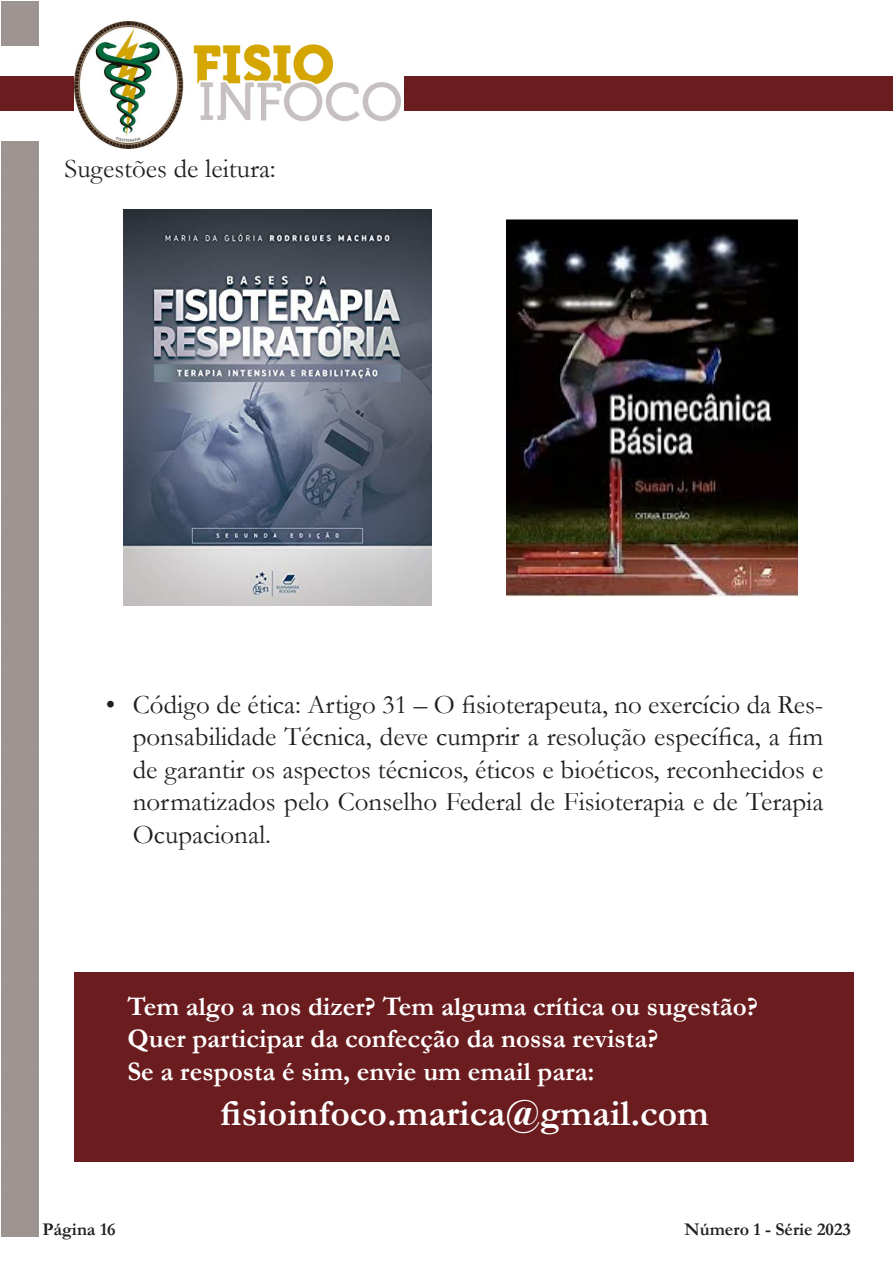
<style>
.page{position:relative;width:893px;height:1263px;background:#fff}
.page>*{position:absolute;margin:0;border:0;box-sizing:border-box;transform-origin:0 0}
.t1{font:700 37.5px "Garamond";color:#fff}
.t2{font:27px/32.4px "Garamond";color:#231f20;text-align:justify}
.t3{font:700 27px/32.4px "Garamond";color:#fff}
.t4{font:700 18px "Garamond";color:#231f20}
</style>
<div class="page">
<div style="left:0;top:76px;width:887px;height:35px;background:#6b1c1f"></div>
<div style="left:887px;top:76px;width:6px;height:35px;background:#6b1c1f"></div>
<img style="left:75px;top:22px;width:329px;height:126px">
<img style="left:507px;top:219px;width:291px;height:378px">
<img style="left:123px;top:210px;width:309px;height:396px">
<div style="left:74px;top:972px;width:779px;height:189px;background:#6b1c1f"></div>
<p class="t2" style="left:64px;top:152px;width:213px">Sugestões de leitura:</p>
<p class="t2" style="left:133px;top:687px;width:692px;text-indent:-27px">• Código de ética: Artigo 31 – O fisioterapeuta, no exercício da Res&shy;ponsabilidade Técnica, deve cumprir a resolução específica, a fim de garantir os aspectos técnicos, éticos e bioéticos, reconhecidos e normatizados pelo Conselho Federal de Fisioterapia e de Terapia Ocupacional.</p>
<p class="t3" style="left:127px;top:990px;width:632px">Tem algo a nos dizer? Tem alguma crítica ou sugestão?<br>Quer participar da confecção da nossa revista?</p>
<p class="t3" style="left:127px;top:1055px;width:469px">Se a resposta é sim, envie um email para:</p>
<p class="t1" style="left:220px;top:1087px;width:490px">fisioinfoco.marica@gmail.com</p>
<p class="t4" style="left:43px;top:1217px;width:75px">Página 16</p>
<p class="t4" style="left:685px;top:1217px;width:168px">Número 1 - Série 2023</p>
</div>
